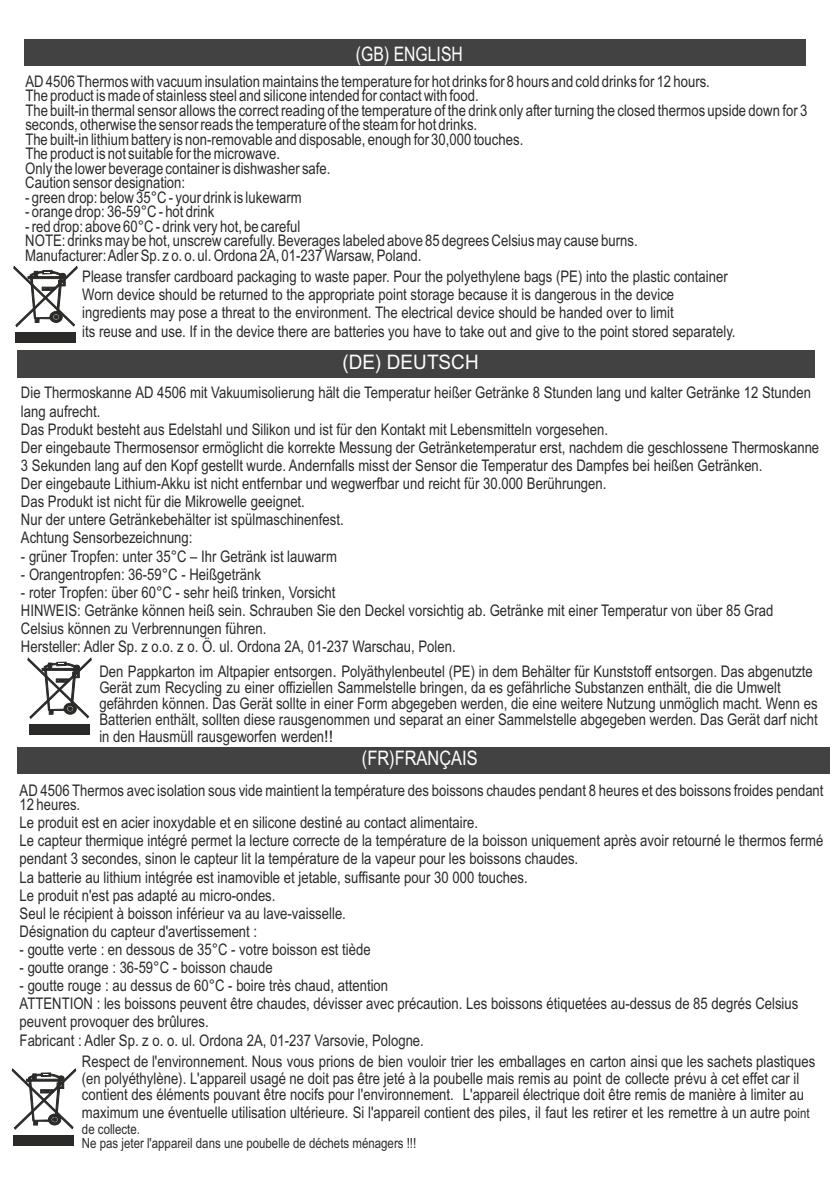
<style>
.page{position:relative;width:840px;height:1191px;background:#fff}
.page>*{position:absolute;margin:0;border:0;box-sizing:border-box;transform-origin:0 0}
.t1{font:20px "Arial Narrow";color:#fefefe}
.t2{font:20px "Arial Narrow";color:#fefefe;scale:.96 1}
.t3{font:20px "Arial Narrow";color:#fefefe;scale:1.16 1}
.t4{font:16px/18.2px "Arial Narrow";color:#2b2a29}
.t5{font:14px/14.2px "Arial Narrow";color:#2b2a29}
.s1{font-family:"Arial"}
.s2{font-family:"Arial Unicode MS"}
.s3{font-size:14px}
</style>
<div class="page">
<svg style="left:27px;top:658px;width:65px;height:61px"></svg>
<div style="left:29px;top:724px;width:60px;height:11px;background:#2b2a29"></div>
<div style="left:24px;top:39px;width:781px;height:26px;background:#434242"></div>
<div style="left:17px;top:350px;width:797px;height:27px;background:#434242"></div>
<div style="left:17px;top:747px;width:812px;height:26px;background:#434242"></div>
<svg style="left:12px;top:1068px;width:64px;height:61px"></svg>
<div style="left:13px;top:1135px;width:61px;height:11px;background:#2b2a29"></div>
<svg style="left:13px;top:266px;width:64px;height:61px"></svg>
<div style="left:15px;top:332px;width:60px;height:11px;background:#2b2a29"></div>
<p class="t2" style="left:356px;top:46px;width:113px">(GB) ENGLISH</p>
<p class="t4" style="left:25px;top:76px;width:783px;line-height:14.4px">AD 4506 Thermos with vacuum insulation maintains the temperature for hot drinks for 8 hours and cold drinks for 12 hours.<br>The product is made of stainless steel and silicone intended for contact with food.<br>The built-in thermal sensor allows the correct reading of the temperature of the drink only after turning the closed thermos upside down for 3 seconds, otherwise the sensor reads the temperature of the steam for hot drinks.<br>The built-in lithium battery is non-removable and disposable, enough for 30,000 touches.<br>The product is not suitable for the microwave.<br>Only the lower beverage container is dishwasher safe.<br>Caution sensor designation:</p>
<p class="t4" style="left:25px;top:190px;width:278px">- green drop: below 35°C - your drink is lukewarm</p>
<p class="t4" style="left:25px;top:204px;width:190px">- orange drop: 36-59°C - hot drink</p>
<p class="t4" style="left:25px;top:221px;width:613px;line-height:14.4px">- red drop: above 60°C - drink very hot, be careful<br>NOTE: drinks may be hot, unscrew carefully. Beverages labeled above 85 degrees Celsius may cause burns.<br>Manufacturer: Adler Sp. z o. o. ul. Ordona 2A, 01-237 Warsaw, Poland.</p>
<p class="t4" style="left:82px;top:269px;width:654px">Please transfer cardboard packaging to waste paper. Pour the polyethylene bags (PE) into the plastic container Worn device should be returned to the appropriate point storage because it is dangerous in the device ingredients may pose a threat to the environment. The electrical device should be handed over to limit<br>its reuse and use. If in the device there are batteries you have to take out and give to the point stored separately.</p>
<p class="t3" style="left:342px;top:354px;width:119px">(DE) DEUTSCH</p>
<p class="t4" style="left:21px;top:385px;width:799px">Die Thermoskanne AD 4506 mit Vakuumisolierung hält die Temperatur heißer Getränke 8 Stunden lang und kalter Getränke 12 Stunden lang aufrecht.<br>Das Produkt besteht aus Edelstahl und Silikon und ist für den Kontakt mit Lebensmitteln vorgesehen.<br>Der eingebaute Thermosensor ermöglicht die korrekte Messung der Getränketemperatur erst, nachdem die geschlossene Thermoskanne 3 Sekunden lang auf den Kopf gestellt wurde. Andernfalls misst der Sensor die Temperatur des Dampfes bei heißen Getränken.<br>Der eingebaute Lithium-Akku ist nicht entfernbar und wegwerfbar und reicht für 30.000 Berührungen.<br>Das Produkt ist nicht für die Mikrowelle geeignet.<br>Nur der untere Getränkebehälter ist spülmaschinenfest.<br>Achtung Sensorbezeichnung:</p>
<p class="t4" style="left:21px;top:548px;width:317px">- grüner Tropfen: unter 35°C – Ihr Getränk ist lauwarm</p>
<p class="t4" style="left:21px;top:566px;width:241px">- Orangentropfen: 36-59°C - Heißgetränk</p>
<p class="t4" style="left:21px;top:584px;width:753px">- roter Tropfen: über 60°C - sehr heiß trinken, Vorsicht<br>HINWEIS: Getränke können heiß sein. Schrauben Sie den Deckel vorsichtig ab. Getränke mit einer Temperatur von über 85 Grad Celsius können zu Verbrennungen führen.<br>Hersteller: Adler Sp. z o.o. z o. Ö. ul. Ordona 2A, 01-237 Warschau, Polen.</p>
<p class="t4" style="left:99px;top:664px;width:719px;line-height:16.4px">Den Pappkarton im Altpapier entsorgen<span class="s1">.</span> Polyäthylenbeutel (PE) in dem Behälter für Kunststoff entsorgen. Das abgenutzte Gerät zum Recycling zu einer offiziellen Sammelstelle bringen, da es gefährliche Substanzen enthält, die die Umwelt gefährden können. Das Gerät sollte in einer Form abgegeben werden, die eine weitere Nutzung unmöglich macht. Wenn es Batterien enthält, sollten diese rausgenommen und separat an einer Sammelstelle abgegeben werden. Das Gerät darf nicht in den Hausmüll rausgeworfen werden<span class="s1">!!</span></p>
<p class="t1" style="left:361px;top:751px;width:117px">(FR)FRANÇAIS</p>
<p class="t4" style="left:20px;top:784px;width:805px;line-height:14.4px">AD 4506 Thermos avec isolation sous vide maintient la température des boissons chaudes pendant 8 heures et des boissons froides pendant<br>12 heures.</p>
<p class="t4" style="left:20px;top:815px;width:804px">Le produit est en acier inoxydable et en silicone destiné au contact alimentaire.<br>Le capteur thermique intégré permet la lecture correcte de la température de la boisson uniquement après avoir retourné le thermos fermé pendant 3 secondes, sinon le capteur lit la température de la vapeur pour les boissons chaudes.<br>La batterie au lithium intégrée est inamovible et jetable, suffisante pour 30 000 touches.<br>Le produit n'est pas adapté au micro-ondes.<br>Seul le récipient à boisson inférieur va au lave-vaisselle.<br>Désignation du capteur d'avertissement :</p>
<p class="t4" style="left:20px;top:941px;width:352px">- goutte verte : en dessous de 35°C - votre boisson est tiède</p>
<p class="t4" style="left:20px;top:960px;width:254px">- goutte orange : 36-59°C - boisson chaude</p>
<p class="t4" style="left:20px;top:978px;width:779px">- goutte rouge : au dessus de 60°C - boire très chaud, attention<br>ATTENTION : les boissons peuvent être chaudes, dévisser avec précaution. Les boissons étiquetées au-dessus de 85 degrés Celsius peuvent provoquer des brûlures.<br>Fabricant : Adler Sp. z o. o. ul. Ordona 2A, 01-237 Varsovie, Pologne.</p>
<p class="t4" style="left:82px;top:1055px;width:734px;line-height:16.4px">Respect de l'environnement. Nous vous prions de bien vouloir trier les emballages en carton ainsi que les sachets plastiques (en polyéthylène). L'appareil usagé ne doit pas être jeté à la poubelle mais remis au point de collecte prévu à cet effet car il contient des éléments pouvant être nocifs pour l'environnement. L'appareil électrique doit être remis de manière à limiter au</p>
<p class="t4" style="left:82px;top:1105px;width:728px">maximum une éventuelle utilisation ultérieure. Si l'appareil contient des piles<span class="s2">,</span> il faut les retirer et les remettre à un autre p<span class="s3">oint</span></p>
<p class="t5" style="left:82px;top:1123px;width:336px">de collecte.<br>Ne pas jeter l'appareil dans une poubelle de déchets ménagers !!!</p>
</div>
